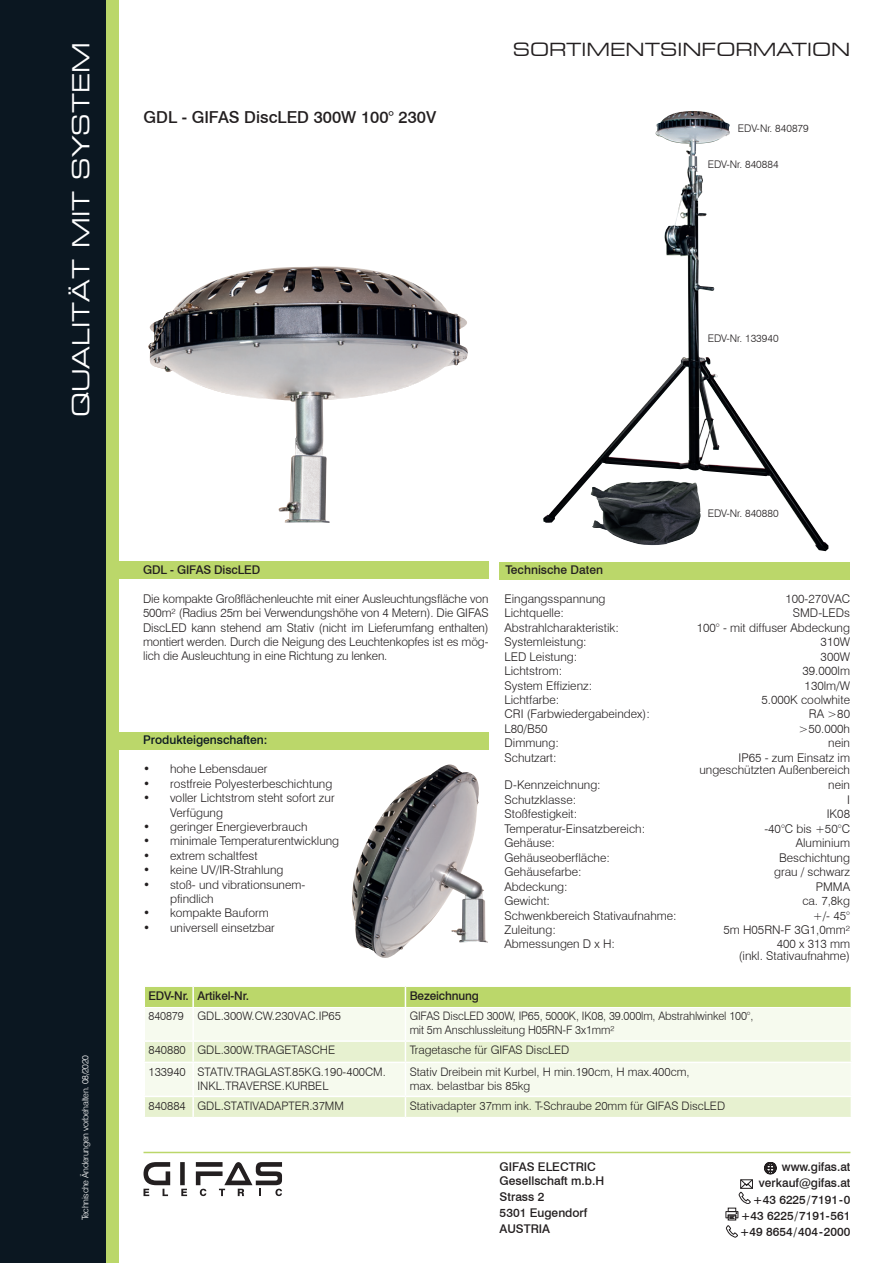
<style>
.page{position:relative;width:893px;height:1263px;background:#fff}
.page>*{position:absolute;margin:0;border:0;box-sizing:border-box;transform-origin:0 0}
.t1{font:expanded 23.4px "Square 721 BT";color:#fff}
.t2{font:expanded 18px "Square 721 BT";color:#231f20}
.t3{font:500 16.5px "Swiss 721 BT";color:#231f20}
.t4{font:300 12px/14.4px "Swiss 721 BT";color:#231f20}
.t5{font:500 12px/16.2px "Swiss 721 BT";color:#231f20}
.t6{font:500 12px "Swiss 721 BT";color:#0b1721}
.t7{font:300 11.7px/14.1px "Swiss 721 BT";color:#231f20}
.t8{font:300 11.7px "Swiss 721 BT";color:#231f20;scale:.96 1}
.t9{font:300 10.5px "Swiss 721 BT";color:#231f20}
.Artikel_ohne_Raster{font:300 9px "Swiss 721 BT";letter-spacing:-.03em;color:#fff}
</style>
<div class="page">
<div style="left:0;top:0;width:106px;height:1263px;background:#0b1721"></div>
<div style="left:106px;top:0;width:13px;height:1263px;background:#bbd76a"></div>
<svg style="left:764px;top:1162px;width:12px;height:12px"></svg>
<svg style="left:726px;top:1179px;width:27px;height:40px"></svg>
<div style="left:728px;top:1215px;width:8px;height:5px;border:1px solid #231f20"></div>
<svg style="left:726px;top:1225px;width:12px;height:12px"></svg>
<div style="left:180px;top:1162px;width:5px;height:23px;background:#231f20"></div>
<svg style="left:144px;top:1162px;width:26px;height:34px"></svg>
<svg style="left:181px;top:1189px;width:6px;height:7px"></svg>
<svg style="left:196px;top:1162px;width:86px;height:34px"></svg>
<hr style="left:144px;top:1152px;width:706px;height:1px;background:#bbd76a">
<img style="left:543px;top:111px;width:285px;height:440px">
<img style="left:148px;top:266px;width:320px;height:257px">
<img style="left:352px;top:764px;width:136px;height:194px">
<img style="left:590px;top:480px;width:111px;height:66px">
<div style="left:107px;top:732px;width:382px;height:17px;background:#bbd76a"></div>
<div style="left:110px;top:562px;width:379px;height:17px;background:#bbd76a"></div>
<div style="left:145px;top:1008px;width:706px;height:32px;background:#f6faee"></div>
<svg style="left:145px;top:1042px;width:706px;height:75px;background:#eef5de"></svg>
<hr style="left:192px;top:1008px;width:2px;height:32px;background:#fff">
<hr style="left:405px;top:1008px;width:1px;height:32px;background:#fff">
<svg style="left:192px;top:1042px;width:2px;height:19px"></svg>
<svg style="left:405px;top:1042px;width:1px;height:19px"></svg>
<hr style="left:144px;top:1061px;width:49px;height:2px;background:#fff">
<hr style="left:193px;top:1061px;width:212px;height:2px;background:#fff">
<hr style="left:192px;top:1063px;width:2px;height:33px;background:#fff">
<hr style="left:405px;top:1061px;width:447px;height:2px;background:#fff">
<hr style="left:405px;top:1063px;width:1px;height:33px;background:#fff">
<hr style="left:144px;top:1096px;width:49px;height:1px;background:#fff">
<hr style="left:193px;top:1096px;width:212px;height:1px;background:#fff">
<hr style="left:192px;top:1097px;width:2px;height:20px;background:#fff">
<hr style="left:405px;top:1096px;width:447px;height:1px;background:#fff">
<svg style="left:405px;top:1097px;width:1px;height:20px"></svg>
<div style="left:145px;top:986px;width:706px;height:21px;background:#bbd76a"></div>
<div style="left:500px;top:562px;width:350px;height:17px;background:#bbd76a"></div>
<h1 class="t1" style="left:67px;top:417px;width:376px;rotate:-90deg">QUALITÄT MIT SYSTEM</h1>
<p class="Artikel_ohne_Raster" style="left:80px;top:1220px;width:167px;rotate:-90deg">Technische Änderungen vorbehalten. 08/2020</p>
<p class="t3" style="left:144px;top:107px;width:294px">GDL - GIFAS DiscLED 300W 100° 230V</p>
<h2 class="t2" style="left:513px;top:39px;width:339px">SORTIMENTSINFORMATION</h2>
<p class="t9" style="left:738px;top:122px;width:72px">EDV-Nr. 840879</p>
<p class="t9" style="left:708px;top:158px;width:72px">EDV-Nr. 840884</p>
<p class="t9" style="left:708px;top:332px;width:72px">EDV-Nr. 133940</p>
<p class="t9" style="left:708px;top:506px;width:72px">EDV-Nr. 840880</p>
<p class="t5" style="left:143px;top:562px;width:119px">GDL - GIFAS DiscLED</p>
<p class="t4" style="left:143px;top:591px;width:347px;text-align:justify">Die kompakte Großflächenleuchte mit einer Ausleuchtungsfläche von 500m² (Radius 25m bei Verwendungshöhe von 4 Metern). Die GIFAS DiscLED kann stehend am Stativ (nicht im Lieferumfang enthalten) montiert werden. Durch die Neigung des Leuchtenkopfes ist es mög&shy;lich die Ausleuchtung in eine Richtung zu lenken.</p>
<p class="t6" style="left:143px;top:732px;width:126px">Produkteigenschaften:</p>
<p class="t4" style="left:143px;top:762px;width:126px">• hohe Lebensdauer</p>
<p class="t4" style="left:143px;top:776px;width:191px">• rostfreie Polyesterbeschichtung</p>
<p class="t4" style="left:170px;top:791px;width:166px;text-indent:-27px">• voller Lichtstrom steht sofort zur<br>Verfügung</p>
<p class="t4" style="left:143px;top:819px;width:166px">• geringer Energieverbrauch</p>
<p class="t4" style="left:143px;top:834px;width:198px">• minimale Temperaturentwicklung</p>
<p class="t4" style="left:143px;top:848px;width:116px">• extrem schaltfest</p>
<p class="t4" style="left:143px;top:863px;width:142px">• keine UV/IR-Strahlung</p>
<p class="t4" style="left:170px;top:877px;width:137px;text-indent:-27px">• stoß- und vibrationsunem&shy;pfindlich</p>
<p class="t4" style="left:143px;top:906px;width:127px">• kompakte Bauform</p>
<p class="t4" style="left:143px;top:920px;width:133px">• universell einsetzbar</p>
<p class="t5" style="left:505px;top:561px;width:99px">Technische Daten</p>
<p class="t4" style="left:505px;top:591px;width:103px">Eingangsspannung</p>
<p class="t4" style="left:785px;top:591px;width:66px">100-270VAC</p>
<p class="t4" style="left:505px;top:606px;width:61px">Lichtquelle:</p>
<p class="t4" style="left:793px;top:606px;width:59px">SMD-LEDs</p>
<p class="t4" style="left:505px;top:620px;width:116px">Abstrahlcharakteristik:</p>
<p class="t4" style="left:697px;top:620px;width:155px">100° - mit diffuser Abdeckung</p>
<p class="t4" style="left:505px;top:634px;width:84px">Systemleistung:</p>
<p class="t4" style="left:821px;top:634px;width:31px">310W</p>
<p class="t4" style="left:505px;top:649px;width:74px">LED Leistung:</p>
<p class="t4" style="left:821px;top:649px;width:31px">300W</p>
<p class="t4" style="left:505px;top:663px;width:59px">Lichtstrom:</p>
<p class="t4" style="left:802px;top:663px;width:49px">39.000lm</p>
<p class="t4" style="left:505px;top:678px;width:89px">System Effizienz:</p>
<p class="t4" style="left:805px;top:678px;width:47px">130lm/W</p>
<p class="t4" style="left:505px;top:692px;width:56px">Lichtfarbe:</p>
<p class="t4" style="left:761px;top:692px;width:90px">5.000K coolwhite</p>
<p class="t4" style="left:505px;top:707px;width:147px">CRI (Farbwiedergabeindex):</p>
<p class="t4" style="left:809px;top:707px;width:43px">RA &gt;80</p>
<p class="t4" style="left:505px;top:721px;width:44px">L80/B50</p>
<p class="t4" style="left:798px;top:721px;width:53px">&gt;50.000h</p>
<p class="t4" style="left:505px;top:736px;width:56px">Dimmung:</p>
<p class="t4" style="left:828px;top:736px;width:23px">nein</p>
<p class="t4" style="left:505px;top:750px;width:54px">Schutzart:</p>
<p class="t4" style="left:739px;top:750px;width:113px">IP65 - zum Einsatz im</p>
<p class="t4" style="left:699px;top:762px;width:152px">ungeschützten Außenbereich</p>
<p class="t4" style="left:505px;top:778px;width:98px">D-Kennzeichnung:</p>
<p class="t4" style="left:828px;top:778px;width:23px">nein</p>
<p class="t4" style="left:505px;top:792px;width:73px">Schutzklasse:</p>
<p class="t4" style="left:847px;top:792px;width:4px">I</p>
<p class="t4" style="left:505px;top:807px;width:74px">Stoßfestigkeit:</p>
<p class="t4" style="left:827px;top:807px;width:25px">IK08</p>
<p class="t4" style="left:505px;top:821px;width:142px">Temperatur-Einsatzbereich:</p>
<p class="t4" style="left:764px;top:821px;width:87px">-40°C bis +50°C</p>
<p class="t4" style="left:505px;top:836px;width:52px">Gehäuse:</p>
<p class="t4" style="left:796px;top:836px;width:56px">Aluminium</p>
<p class="t4" style="left:505px;top:850px;width:107px">Gehäuseoberfläche:</p>
<p class="t4" style="left:779px;top:850px;width:72px">Beschichtung</p>
<p class="t4" style="left:505px;top:865px;width:79px">Gehäusefarbe:</p>
<p class="t4" style="left:774px;top:865px;width:78px">grau / schwarz</p>
<p class="t4" style="left:505px;top:879px;width:65px">Abdeckung:</p>
<p class="t4" style="left:816px;top:879px;width:36px">PMMA</p>
<p class="t4" style="left:505px;top:893px;width:47px">Gewicht:</p>
<p class="t4" style="left:802px;top:893px;width:49px">ca. 7,8kg</p>
<p class="t4" style="left:505px;top:908px;width:174px">Schwenkbereich Stativaufnahme:</p>
<p class="t4" style="left:813px;top:908px;width:39px">+/- 45°</p>
<p class="t4" style="left:505px;top:922px;width:53px">Zuleitung:</p>
<p class="t4" style="left:723px;top:922px;width:128px">5m H05RN-F 3G1,0mm²</p>
<p class="t4" style="left:505px;top:937px;width:112px">Abmessungen D x H:</p>
<p class="t4" style="left:777px;top:937px;width:75px">400 x 313 mm</p>
<p class="t4" style="left:739px;top:949px;width:113px">(inkl. Stativaufnahme)</p>
<p class="t5" style="left:149px;top:987px;width:42px">EDV-Nr.</p>
<p class="t5" style="left:197px;top:987px;width:53px">Artikel-Nr.</p>
<p class="t5" style="left:410px;top:987px;width:71px">Bezeichnung</p>
<p class="t8" style="left:149px;top:1009px;width:38px">840879</p>
<p class="t7" style="left:197px;top:1009px;width:145px">GDL.300W.CW.230VAC.IP65</p>
<p class="t8" style="left:410px;top:1009px;width:360px">GIFAS DiscLED 300W, IP65, 5000K, IK08, 39.000lm, Abstrahlwinkel 100°,</p>
<p class="t8" style="left:410px;top:1023px;width:215px">mit 5m Anschlussleitung H05RN-F 3x1mm²</p>
<p class="t7" style="left:149px;top:1043px;width:39px">840880</p>
<p class="t7" style="left:197px;top:1043px;width:139px">GDL.300W.TRAGETASCHE</p>
<p class="t7" style="left:410px;top:1043px;width:161px">Tragetasche für GIFAS DiscLED</p>
<p class="t7" style="left:149px;top:1064px;width:39px">133940</p>
<p class="t7" style="left:197px;top:1064px;width:190px">STATIV.TRAGLAST.85KG.190-400CM.<br>INKL.TRAVERSE.KURBEL</p>
<p class="t7" style="left:410px;top:1064px;width:281px">Stativ Dreibein mit Kurbel, H min.190cm, H max.400cm,</p>
<p class="t7" style="left:410px;top:1078px;width:122px">max. belastbar bis 85kg</p>
<p class="t7" style="left:149px;top:1098px;width:39px">840884</p>
<p class="t7" style="left:197px;top:1098px;width:148px">GDL.STATIVADAPTER.37MM</p>
<p class="t7" style="left:410px;top:1098px;width:317px">Stativadapter 37mm ink. T-Schraube 20mm für GIFAS DiscLED</p>
<p class="t5" style="left:500px;top:1160px;width:106px;line-height:13.5px">GIFAS ELECTRIC<br>Gesellschaft m.b.H</p>
<p class="t5" style="left:500px;top:1188px;width:89px">Strass 2<br>5301 Eugendorf<br>AUSTRIA</p>
<p class="t5" style="left:740px;top:1159px;width:112px;text-align:right">www.gifas.at verkauf@gifas.at +43 6225/7191-0 +43 6225/7191-561 +49 8654/404-2000</p>
</div>
